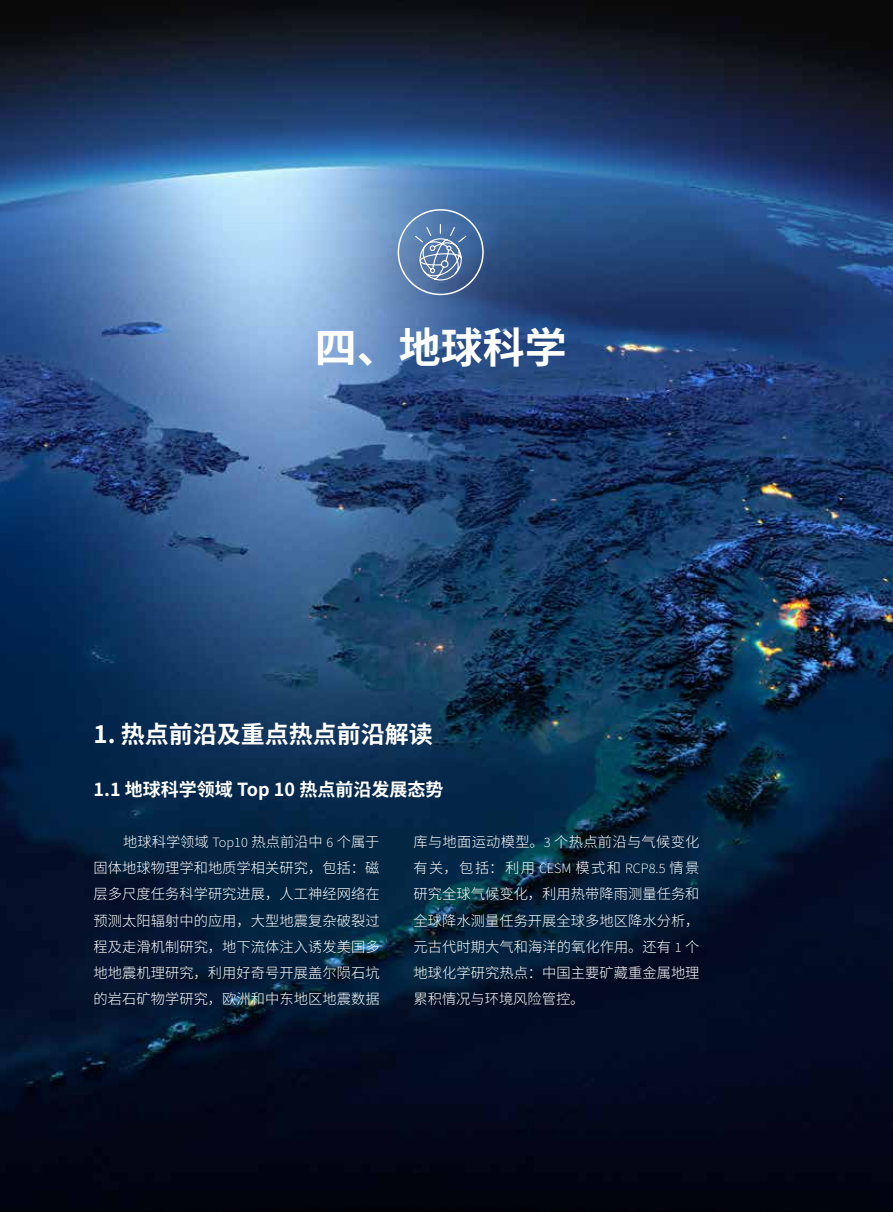
<style>
.page{position:relative;width:893px;height:1212px;background:#fff}
.page>*{position:absolute;margin:0;border:0;box-sizing:border-box;transform-origin:0 0}
.t1{font:700 42px "Source Han Sans CN";color:#fff}
.t2{font:700 24px "Source Han Sans CN";color:#fff}
.t3{font:700 18px "Source Han Sans CN";color:#fff}
.t4{font:300 14.25px/26.2px "Source Han Sans CN";letter-spacing:.005em;color:#fff;text-align:justify}
.s1{font-family:"Source Sans Pro"}
</style>
<div class="page">
<img style="left:0;top:0;width:893px;height:1212px">
<div style="left:398px;top:209px;width:86px;height:86px;border:2px solid #fff;border-radius:50%"></div>
<svg style="left:414px;top:223px;width:53px;height:58px;background:#6c8ab4"></svg>
<h1 class="t1" style="left:315px;top:323px;width:253px">四、地球科学</h1>
<h2 class="t2" style="left:94px;top:721px;width:341px">1. 热点前沿及重点热点前沿解读</h2>
<p class="t3" style="left:94px;top:779px;width:352px">1.1 地球科学领域 Top 10 热点前沿发展态势</p>
<p class="t4" style="left:94px;top:829px;width:288px;text-indent:30px">地球科学领域 <span class="s1">Top10</span> 热点前沿中 <span class="s1">6</span> 个属于固体地球物理学和地质学相关研究，包括：磁层多尺度任务科学研究进展，人工神经网络在预测太阳辐射中的应用，大型地震复杂破裂过程及走滑机制研究，地下流体注入诱发美国多地地震机理研究，利用好奇号开展盖尔陨石坑的岩石矿物学研究，欧洲和中东地区地震数据</p>
<p class="t4" style="left:413px;top:829px;width:288px">库与地面运动模型。<span class="s1">3</span> 个热点前沿与气候变化有关，包括：利用 <span class="s1">CESM</span> 模式和 <span class="s1">RCP8.5</span> 情景研究全球气候变化，利用热带降雨测量任务和全球降水测量任务开展全球多地区降水分析，元古代时期大气和海洋的氧化作用。还有 <span class="s1">1</span> 个地球化学研究热点：中国主要矿藏重金属地理累积情况与环境风险管控。</p>
</div>
